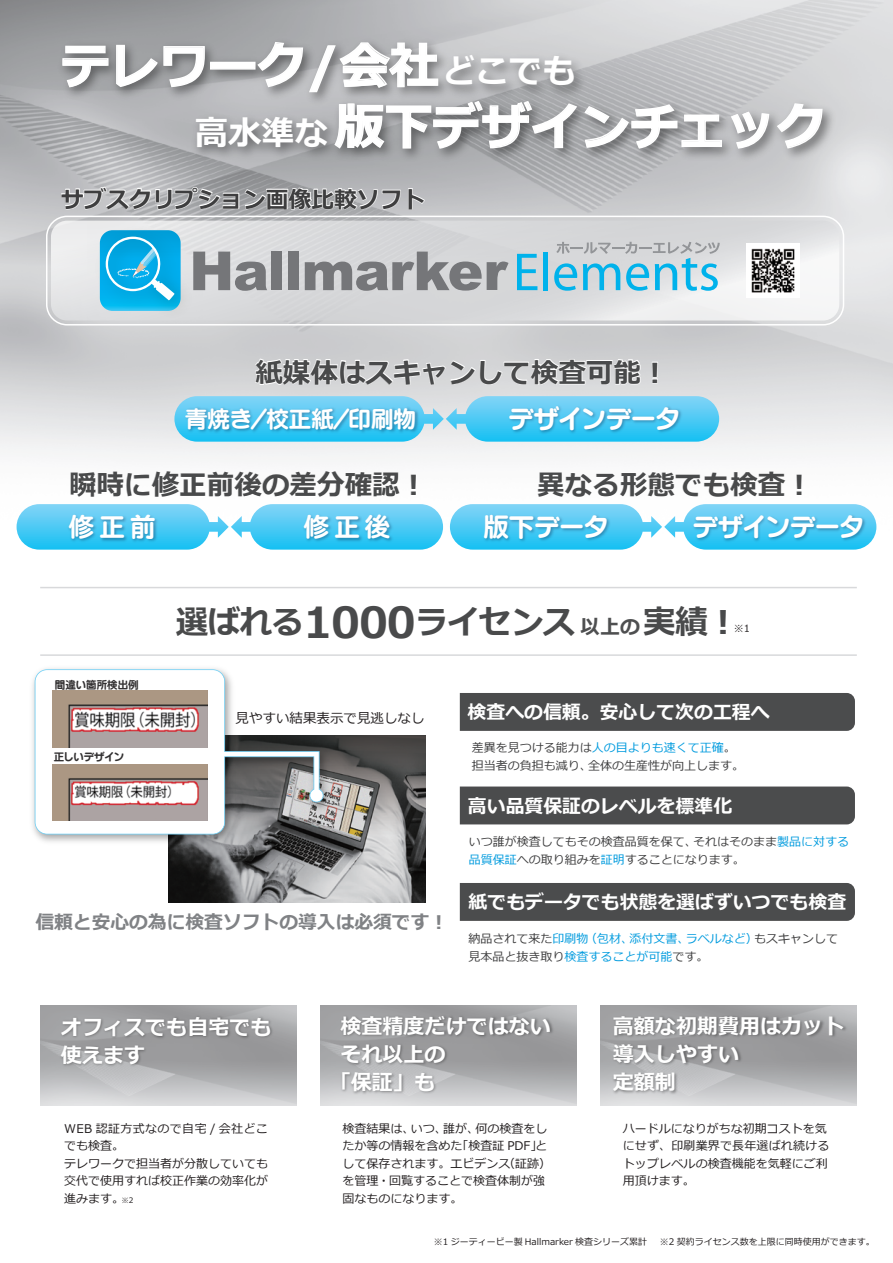
<style>
.page{position:relative;width:893px;height:1263px;background:#fff}
.page>*{position:absolute;margin:0;border:0;box-sizing:border-box;transform-origin:0 0}
.t1{font:700 49.05px/61.3px "Meiryo";color:#fff}
.t2{font:700 32.7px "Meiryo";letter-spacing:-.025em;color:#494a4b}
.t3{font:700 27.6px "Meiryo";color:#494a4b}
.t4{font:25.5px "FGP Maru Gothic Ca U";color:#fff}
.t5{font:700 22.8px "Meiryo";color:#3e3e3f}
.t6{font:22.5px "FGP Maru Gothic Ca U";color:#fff}
.t7{font:700 21px/28px "Meiryo";color:#fff}
.t8{font:700 18.9px "Meiryo";color:#fff}
.t9{font:700 18.75px "Meiryo";color:#808285}
.t10{font:13.5px "Meiryo";color:#231f20}
.t11{font:12px/17.4px "Meiryo";color:#231f20}
.t12{font:12px/18px "Meiryo";color:#3e3e3f}
.t13{font:12px/18px "Meiryo";color:#009bde}
.t14{font:10.5px "FGP Maru Gothic Ca U";color:#312f30}
.t15{font:10.05px "Meiryo";color:#231f20}
.t16{font:9px "Meiryo";color:#231f20}
.t17{font:7.5px "Meiryo";color:#231f20}
.s1{font-size:33.45px}
.s2{font-size:42.75px}
.s3{font-size:19.95px;color:#4e4f50}
.s4{color:#009bde}
.s5{color:#3e3e3f}
</style>
<div class="page">
<img style="left:168px;top:701px;width:297px;height:220px">
<img style="left:32px;top:668px;width:304px;height:181px">
<svg style="left:35px;top:669px;width:288px;height:165px"></svg>
<img style="left:53px;top:764px;width:155px;height:56px">
<img style="left:53px;top:691px;width:155px;height:56px">
<div style="left:460px;top:693px;width:395px;height:38px;background:#4b4c4d"></div>
<div style="left:460px;top:786px;width:395px;height:38px;background:#4b4c4d"></div>
<div style="left:460px;top:883px;width:395px;height:38px;background:#4b4c4d"></div>
<svg style="left:174px;top:396px;width:545px;height:46px;background:#73d1f1"></svg>
<svg style="left:450px;top:470px;width:426px;height:80px"></svg>
<svg style="left:254px;top:357px;width:388px;height:29px"></svg>
<svg style="left:651px;top:361px;width:8px;height:23px"></svg>
<img style="left:480px;top:511px;width:134px;height:35px">
<img style="left:690px;top:511px;width:180px;height:35px">
<svg style="left:17px;top:470px;width:426px;height:80px"></svg>
<img style="left:66px;top:511px;width:100px;height:35px">
<img style="left:301px;top:511px;width:100px;height:35px">
<img style="left:337px;top:1012px;width:219px;height:92px">
<img style="left:58px;top:1014px;width:219px;height:64px">
<img style="left:610px;top:1012px;width:240px;height:92px">
<img style="left:52px;top:31px;width:792px;height:159px">
<svg style="left:62px;top:45px;width:47px;height:43px;background:#9c9d9f"></svg>
<svg style="left:115px;top:44px;width:91px;height:44px;background:#9b9c9e"></svg>
<div style="left:210px;top:62px;width:46px;height:8px;border:2px solid #fff"></div>
<svg style="left:256px;top:41px;width:467px;height:109px;background:#adaeb0"></svg>
<svg style="left:730px;top:111px;width:40px;height:38px;background:#b7b7b9"></svg>
<svg style="left:776px;top:102px;width:47px;height:47px;background:#b8b9ba"></svg>
<img style="left:182px;top:404px;width:240px;height:32px">
<img style="left:506px;top:404px;width:180px;height:34px">
<hr style="left:40px;top:587px;width:817px;height:1px;background:#d8d9db">
<hr style="left:40px;top:654px;width:817px;height:2px;background:#d8d9db">
<div style="left:46px;top:216px;width:798px;height:109px;border:2px solid #fff;border-radius:20px"></div>
<svg style="left:51px;top:221px;width:788px;height:99px"></svg>
<svg style="left:60px;top:185px;width:366px;height:26px"></svg>
<img style="left:87px;top:218px;width:115px;height:110px">
<svg style="left:100px;top:230px;width:81px;height:81px;background:#25b4e6"></svg>
<svg style="left:193px;top:252px;width:74px;height:39px;background:#9fa0a3"></svg>
<div style="left:271px;top:252px;width:11px;height:38px;background:#757679"></div>
<div style="left:288px;top:252px;width:11px;height:38px;background:#757679"></div>
<svg style="left:517px;top:254px;width:20px;height:36px"></svg>
<div style="left:543px;top:252px;width:5px;height:38px;background:#00b2eb"></div>
<svg style="left:554px;top:242px;width:166px;height:49px;background:#a7cddb"></svg>
<svg style="left:305px;top:252px;width:203px;height:39px;background:#a7a8aa"></svg>
<img style="left:746px;top:244px;width:54px;height:54px">
<h1 class="t1" style="left:61px;top:38px;width:766px">テレワーク/会社<span class="s1">どこでも<br>　　　　高水準な</span>版下デザインチェック</h1>
<h3 class="t5" style="left:61px;top:183px;width:366px">サブスクリプション画像比較ソフト</h3>
<h3 class="t3" style="left:255px;top:353px;width:415px">紙媒体はスキャンして検査可能︕</h3>
<h3 class="t6" style="left:185px;top:408px;width:232px">青焼き/校正紙/印刷物</h3>
<h3 class="t4" style="left:508px;top:406px;width:173px">デザインデータ</h3>
<h3 class="t3" style="left:69px;top:466px;width:360px">瞬時に修正前後の差分確認︕</h3>
<h3 class="t4" style="left:69px;top:514px;width:88px">修正前</h3>
<h3 class="t4" style="left:304px;top:514px;width:88px">修正後</h3>
<h3 class="t3" style="left:537px;top:466px;width:277px">異なる形態でも検査︕</h3>
<h3 class="t4" style="left:483px;top:514px;width:126px">版下データ</h3>
<h3 class="t4" style="left:693px;top:514px;width:173px">デザインデータ</h3>
<p class="t14" style="left:55px;top:679px;width:85px">間違い箇所検出例</p>
<p class="t14" style="left:54px;top:752px;width:72px">正しいデザイン</p>
<h2 class="t2" style="left:176px;top:599px;width:565px">選ばれる<span class="s2">1000</span>ライセンス<span class="s3">以上の</span>実績︕</h2>
<p class="t15" style="left:734px;top:621px;width:18px">※1</p>
<p class="t10" style="left:236px;top:709px;width:190px">見やすい結果表示で見逃しなし</p>
<h3 class="t8" style="left:468px;top:699px;width:304px">検査への信頼。安心して次の工程へ</h3>
<p class="t12" style="left:472px;top:739px;width:274px">差異を見つける能力は<span class="s4">人の目よりも速くて正確</span>。担当者の負担も減り、全体の生産性が向上します。</p>
<h3 class="t8" style="left:468px;top:792px;width:266px">高い品質保証のレベルを標準化</h3>
<p class="t12" style="left:469px;top:833px;width:382px">いつ誰が検査してもその検査品質を保て、それはそのまま<span class="s4">製品に対する品質保証</span>への取り組みを<span class="s4">証明</span>することになります。</p>
<h3 class="t8" style="left:469px;top:889px;width:379px">紙でもデータでも状態を選ばずいつでも検査</h3>
<h3 class="t9" style="left:35px;top:909px;width:414px">信頼と安心の為に検査ソフトの導入は必須です︕</h3>
<p class="t13" style="left:469px;top:930px;width:371px"><span class="s5">納品されて来た</span>印刷物（包材、添付文書、ラベルなど）<span class="s5">もスキャンして見本品と抜き取り</span>検査することが可能<span class="s5">です。</span></p>
<h3 class="t7" style="left:340px;top:1013px;width:212px">検査精度だけではない</h3>
<h3 class="t7" style="left:340px;top:1041px;width:107px">それ以上の</h3>
<h3 class="t7" style="left:330px;top:1069px;width:107px">「保証」も</h3>
<h3 class="t7" style="left:61px;top:1015px;width:212px">オフィスでも自宅でも使えます</h3>
<h3 class="t7" style="left:613px;top:1013px;width:233px">高額な初期費用はカット導入しやすい<br>定額制</h3>
<p class="t11" style="left:64px;top:1120px;width:205px">WEB 認証方式なので自宅 / 会社どこでも検査。<br>テレワークで担当者が分散していても交代で使用すれば校正作業の効率化が進みます。</p>
<p class="t11" style="left:342px;top:1120px;width:210px">検査結果は、いつ、誰が、何の検査をしたか等の情報を含めた「検査証 PDF」として保存されます。エビデンス（証跡）を管理・回覧することで検査体制が強固なものになります。</p>
<p class="t11" style="left:623px;top:1120px;width:208px">ハードルになりがちな初期コストを気にせず、印刷業界で長年選ばれ続けるトップレベルの検査機能を気軽にご利用頂けます。</p>
<p class="t16" style="left:434px;top:1236px;width:215px">※1 ジーティービー製 Hallmarker 検査シリーズ累計</p>
<p class="t16" style="left:660px;top:1236px;width:216px">※2 契約ライセンス数を上限に同時使用ができます。</p>
<p class="t17" style="left:121px;top:1194px;width:14px">※2</p>
</div>
